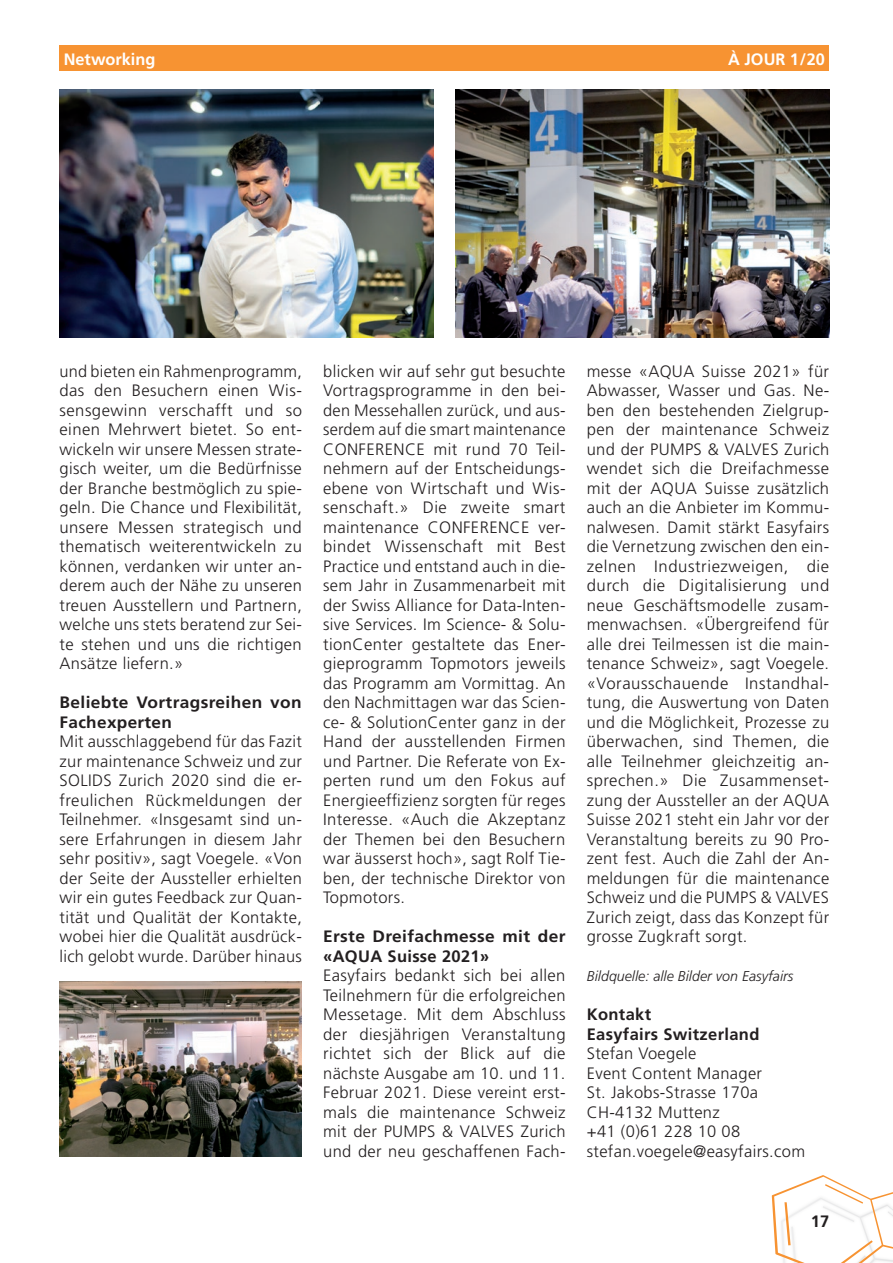
<style>
.page{position:relative;width:893px;height:1263px;background:#fff}
.page>*{position:absolute;margin:0;border:0;box-sizing:border-box;transform-origin:0 0}
.Grundschrift_Normal{font:300 16.5px/19.5px "Frutiger LT Std";letter-spacing:.02em;color:#231f20;text-align:justify}
.Grundschrift_Fett{font:700 16.5px/19.5px "Frutiger LT Com";letter-spacing:.02em;color:#231f20;scale:1.05 1}
.Grundschrift_Fett-2{font:700 16.5px "Frutiger LT Com";letter-spacing:.02em;color:#231f20}
.Grundschrift_Normal-2{font:700 16.5px "Frutiger LT Std";color:#fff}
.t1{font:700 16.5px "Frutiger LT Std";color:#231f20}
.Quellenangabe{font:italic 300 14.25px "Frutiger LT Std";color:#231f20}
</style>
<div class="page">
<svg style="left:772px;top:1175px;width:121px;height:88px"></svg>
<div style="left:60px;top:45px;width:769px;height:26px;background:#f79332"></div>
<img style="left:60px;top:89px;width:374px;height:249px">
<img style="left:60px;top:981px;width:242px;height:176px">
<img style="left:455px;top:89px;width:374px;height:249px">
<p class="Grundschrift_Normal-2" style="left:64px;top:49px;width:93px">Networking</p>
<p class="Grundschrift_Normal-2" style="left:728px;top:49px;width:98px">À JOUR 1/20</p>
<p class="Grundschrift_Normal" style="left:60px;top:361px;width:244px">und bieten ein Rahmenprogramm, das den Besuchern einen Wis&shy;sensgewinn verschafft und so einen Mehrwert bietet. So ent&shy;wickeln wir unsere Messen strate&shy;gisch weiter, um die Bedürfnisse der Branche bestmöglich zu spie&shy;geln. Die Chance und Flexibilität, unsere Messen strategisch und thematisch weiterentwickeln zu können, verdanken wir unter an&shy;derem auch der Nähe zu unseren treuen Ausstellern und Partnern, welche uns stets beratend zur Sei&shy;te stehen und uns die richtigen Ansätze liefern.»</p>
<p class="Grundschrift_Fett" style="left:60px;top:693px;width:232px">Beliebte Vortragsreihen von<br>Fachexperten</p>
<p class="Grundschrift_Normal" style="left:60px;top:732px;width:244px">Mit ausschlaggebend für das Fazit zur maintenance Schweiz und zur SOLIDS Zurich 2020 sind die er&shy;freulichen Rückmeldungen der Teilnehmer. «Insgesamt sind un&shy;sere Erfahrungen in diesem Jahr sehr positiv», sagt Voegele. «Von der Seite der Aussteller erhielten wir ein gutes Feedback zur Quan&shy;tität und Qualität der Kontakte, wobei hier die Qualität ausdrück&shy;lich gelobt wurde. Darüber hinaus</p>
<p class="Grundschrift_Normal" style="left:323px;top:361px;width:244px">blicken wir auf sehr gut besuchte Vortragsprogramme in den bei&shy;den Messehallen zurück, und aus&shy;serdem auf die smart maintenance CONFERENCE mit rund 70 Teil&shy;nehmern auf der Entscheidungs&shy;ebene von Wirtschaft und Wis&shy;senschaft.» Die zweite smart maintenance CONFERENCE ver&shy;bindet Wissenschaft mit Best Practice und entstand auch in die&shy;sem Jahr in Zusammenarbeit mit der Swiss Alliance for Data-Inten&shy;sive Services. Im Science- &amp; Solu&shy;tionCenter gestaltete das Ener&shy;gieprogramm Topmotors jeweils das Programm am Vormittag. An den Nachmittagen war das Scien&shy;ce- &amp; SolutionCenter ganz in der Hand der ausstellenden Firmen und Partner. Die Referate von Ex&shy;perten rund um den Fokus auf Energieeffizienz sorgten für reges Interesse. «Auch die Akzeptanz der Themen bei den Besuchern war äusserst hoch», sagt Rolf Tie&shy;ben, der technische Direktor von Topmotors.</p>
<p class="Grundschrift_Fett" style="left:323px;top:927px;width:232px">Erste Dreifachmesse mit der «AQUA Suisse 2021»</p>
<p class="Grundschrift_Normal" style="left:323px;top:966px;width:244px">Easyfairs bedankt sich bei allen Teilnehmern für die erfolgreichen Messetage. Mit dem Abschluss der diesjährigen Veranstaltung richtet sich der Blick auf die nächste Ausgabe am 10. und 11.<br>Februar 2021. Diese vereint erst&shy;mals die maintenance Schweiz mit der PUMPS &amp; VALVES Zurich und der neu geschaffenen Fach-</p>
<p class="Grundschrift_Normal" style="left:587px;top:361px;width:244px">messe «AQUA Suisse 2021» für Abwasser, Wasser und Gas. Ne&shy;ben den bestehenden Zielgrup&shy;pen der maintenance Schweiz und der PUMPS &amp; VALVES Zurich wendet sich die Dreifachmesse mit der AQUA Suisse zusätzlich auch an die Anbieter im Kommu&shy;nalwesen. Damit stärkt Easyfairs die Vernetzung zwischen den ein&shy;zelnen Industriezweigen, die durch die Digitalisierung und neue Geschäftsmodelle zusam&shy;menwachsen. «Übergreifend für alle drei Teilmessen ist die main&shy;tenance Schweiz», sagt Voegele. «Vorausschauende Instandhal&shy;tung, die Auswertung von Daten und die Möglichkeit, Prozesse zu überwachen, sind Themen, die alle Teilnehmer gleichzeitig an&shy;sprechen.» Die Zusammenset&shy;zung der Aussteller an der AQUA Suisse 2021 steht ein Jahr vor der Veranstaltung bereits zu 90 Pro&shy;zent fest. Auch die Zahl der An&shy;meldungen für die maintenance Schweiz und die PUMPS &amp; VALVES Zurich zeigt, dass das Konzept für grosse Zugkraft sorgt.</p>
<p class="Quellenangabe" style="left:587px;top:968px;width:208px">Bildquelle: alle Bilder von Easyfairs</p>
<p class="Grundschrift_Fett-2" style="left:587px;top:1005px;width:66px">Kontakt</p>
<p class="Grundschrift_Fett-2" style="left:587px;top:1024px;width:174px">Easyfairs Switzerland</p>
<p class="Grundschrift_Normal" style="left:587px;top:1044px;width:111px">Stefan Voegele</p>
<p class="Grundschrift_Normal" style="left:587px;top:1063px;width:177px">Event Content Manager</p>
<p class="Grundschrift_Normal" style="left:587px;top:1083px;width:173px">St. Jakobs-Strasse 170a</p>
<p class="Grundschrift_Normal" style="left:587px;top:1102px;width:134px">CH-4132 Muttenz</p>
<p class="Grundschrift_Normal" style="left:587px;top:1122px;width:155px">+41 (0)61 228 10 08</p>
<p class="Grundschrift_Normal" style="left:587px;top:1141px;width:220px">stefan.voegele@easyfairs.com</p>
<p class="t1" style="left:811px;top:1212px;width:20px">17</p>
</div>
